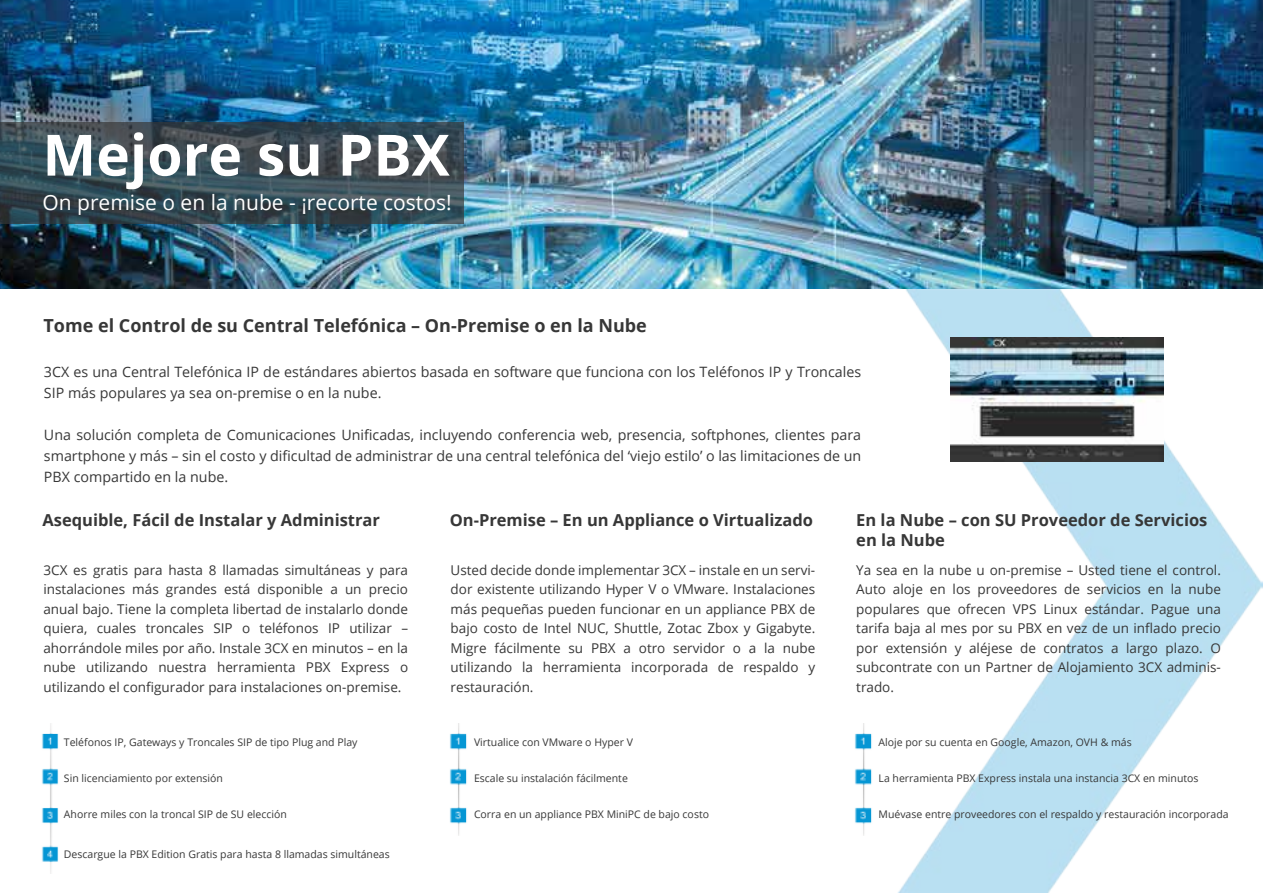
<style>
.page{position:relative;width:1263px;height:893px;background:#fff}
.page>*{position:absolute;margin:0;border:0;box-sizing:border-box;transform-origin:0 0}
.t1{font:700 57px "Open Sans";color:#fff}
.t2{font:21px "Open Sans";color:#fff}
.t3{font:700 18px "Open Sans";color:#373737}
.t4{font:700 16.5px/19.8px "Open Sans";color:#373737}
.t5{font:14.25px/21px "Open Sans";color:#373737}
.t6{font:13.5px/19.5px "Open Sans";color:#373737;text-align:justify}
.t7{font:10.5px "Open Sans";color:#373737}
</style>
<div class="page">
<img style="left:0;top:0;width:1263px;height:290px">
<img style="left:898px;top:290px;width:365px;height:603px">
<svg style="left:0;top:122px;width:464px;height:102px;background:#394b53"></svg>
<img style="left:42px;top:723px;width:17px;height:150px">
<img style="left:450px;top:723px;width:17px;height:113px">
<img style="left:855px;top:723px;width:17px;height:113px">
<img style="left:951px;top:337px;width:212px;height:124px">
<h1 class="t1" style="left:42px;top:115px;width:409px">Mejore su PBX</h1>
<h2 class="t2" style="left:42px;top:188px;width:411px">On premise o en la nube - ¡recorte costos!</h2>
<h3 class="t3" style="left:44px;top:312px;width:605px">Tome el Control de su Central Telefónica – On-Premise o en la Nube</h3>
<p class="t5" style="left:44px;top:360px;width:819px">3CX es una Central Telefónica IP de estándares abiertos basada en software que funciona con los Teléfonos IP y Troncales<br>SIP más populares ya sea on-premise o en la nube.</p>
<p class="t5" style="left:44px;top:423px;width:819px;text-align:justify">Una solución completa de Comunicaciones Unificadas, incluyendo conferencia web, presencia, softphones, clientes para smartphone y más – sin el costo y dificultad de administrar de una central telefónica del ‘viejo estilo’ o las limitaciones de un PBX compartido en la nube.</p>
<p class="t4" style="left:42px;top:509px;width:339px">Asequible, Fácil de Instalar y Administrar</p>
<p class="t4" style="left:450px;top:509px;width:365px">On-Premise – En un Appliance o Virtualizado</p>
<p class="t4" style="left:856px;top:509px;width:353px">En la Nube – con SU Proveedor de Servicios en la Nube</p>
<p class="t6" style="left:43px;top:560px;width:366px">3CX es gratis para hasta 8 llamadas simultáneas y para instalaciones más grandes está disponible a un precio anual bajo. Tiene la completa libertad de instalarlo donde quiera, cuales troncales SIP o teléfonos IP utilizar – ahorrándole miles por año. Instale 3CX en minutos – en la nube utilizando nuestra herramienta PBX Express o utilizando el configurador para instalaciones on-premise.</p>
<p class="t6" style="left:451px;top:560px;width:366px">Usted decide donde implementar 3CX – instale en un servi&shy;dor existente utilizando Hyper V o VMware. Instalaciones más pequeñas pueden funcionar en un appliance PBX de bajo costo de Intel NUC, Shuttle, Zotac Zbox y Gigabyte.<br>Migre fácilmente su PBX a otro servidor o a la nube utilizando la herramienta incorporada de respaldo y restauración.</p>
<p class="t6" style="left:856px;top:560px;width:366px">Ya sea en la nube u on-premise – Usted tiene el control.<br>Auto aloje en los proveedores de servicios en la nube populares que ofrecen VPS Linux estándar. Pague una tarifa baja al mes por su PBX en vez de un inflado precio por extensión y aléjese de contratos a largo plazo. O subcontrate con un Partner de Alojamiento 3CX adminis&shy;trado.</p>
<p class="t7" style="left:64px;top:735px;width:295px">Teléfonos IP, Gateways y Troncales SIP de tipo Plug and Play</p>
<p class="t7" style="left:64px;top:771px;width:160px">Sin licenciamiento por extensión</p>
<p class="t7" style="left:64px;top:807px;width:224px">Ahorre miles con la troncal SIP de SU elección</p>
<p class="t7" style="left:64px;top:847px;width:327px">Descargue la PBX Edition Gratis para hasta 8 llamadas simultáneas</p>
<p class="t7" style="left:474px;top:735px;width:160px">Virtualice con VMware o Hyper V</p>
<p class="t7" style="left:474px;top:771px;width:155px">Escale su instalación fácilmente</p>
<p class="t7" style="left:474px;top:807px;width:237px">Corra en un appliance PBX MiniPC de bajo costo</p>
<p class="t7" style="left:878px;top:735px;width:255px">Aloje por su cuenta en Google, Amazon, OVH &amp; más</p>
<p class="t7" style="left:878px;top:771px;width:321px">La herramienta PBX Express instala una instancia 3CX en minutos</p>
<p class="t7" style="left:878px;top:807px;width:352px">Muévase entre proveedores con el respaldo y restauración incorporada</p>
</div>
